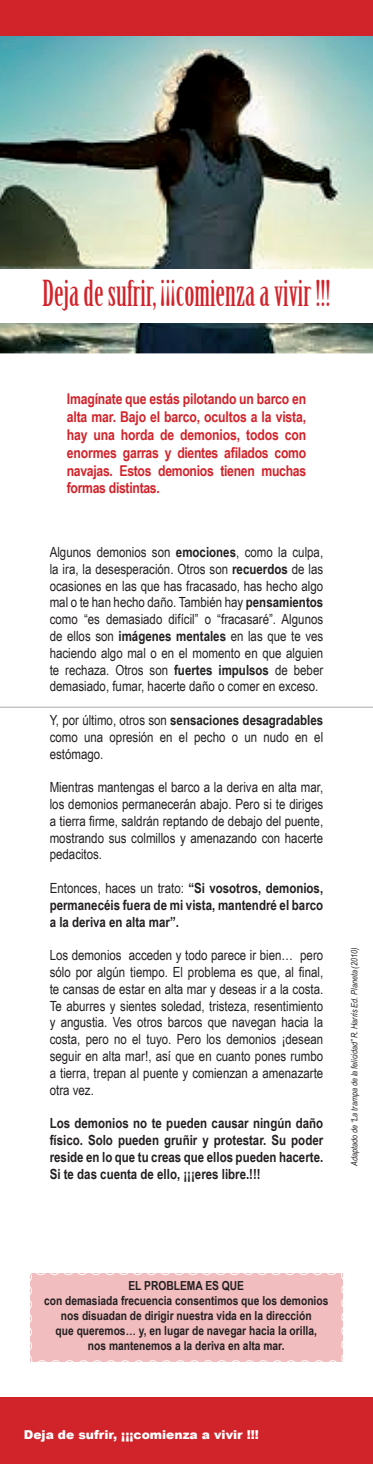
<style>
.page{position:relative;width:373px;height:1464px;background:#fff}
.page>*{position:absolute;margin:0;border:0;box-sizing:border-box;transform-origin:0 0}
.t1{font:35px "Birch Std";color:#d1232a}
.t2{font:700 14.88px/17.8px "Arial Narrow";letter-spacing:-.02em;color:#d1232a;text-align:justify}
.t3{font:14px/16.8px "Arial Narrow";color:#231f20;text-align:justify}
.t4{font:700 14px/16.8px "Arial Narrow";color:#231f20;text-align:justify}
.t5{font:700 12.42px "Arial Narrow";color:#231f20}
.t6{font:900 12.25px "Arial";color:#fff}
.t7{font:italic 8.75px "Arial Narrow";color:#231f20}
.s1{font-weight:700}
.s2{font-weight:400}
</style>
<div class="page">
<div style="left:0;top:0;width:372px;height:289px;background:#d1232a"></div>
<img style="left:0;top:37px;width:372px;height:316px">
<div style="left:30px;top:1273px;width:313px;height:89px;background:#f1bdbf"></div>
<div style="left:0;top:269px;width:372px;height:54px;background:#fff"></div>
<div style="left:0;top:1396px;width:372px;height:67px;background:#d1232a"></div>
<hr style="left:0;top:707px;width:372px;height:1px;background:#a8a9ad">
<p class="t1" style="left:42px;top:273px;width:289px">Deja de sufrir, ¡¡¡comienza a vivir !!!</p>
<p class="t2" style="left:67px;top:389px;width:240px">Imagínate que estás pilotando un barco en alta mar. Bajo el barco, ocultos a la vista, hay una horda de demonios, todos con enormes garras y dientes afilados como navajas. Estos demonios tienen muchas formas distintas.</p>
<p class="t3" style="left:50px;top:543px;width:274px">Algunos demonios son <span class="s1">emociones</span>, como la culpa, la ira, la desesperación. Otros son <span class="s1">recuerdos</span> de las ocasiones en las que has fracasado, has hecho algo mal o te han hecho daño. También hay <span class="s1">pensamientos </span>como “es demasiado difícil” o “fracasaré”. Algunos de ellos son <span class="s1">imágenes mentales</span> en las que te ves haciendo algo mal o en el momento en que alguien te rechaza. Otros son <span class="s1">fuertes impulsos</span> de beber demasiado, fumar, hacerte daño o comer en exceso.</p>
<p class="t3" style="left:50px;top:711px;width:274px">Y, por último, otros son <span class="s1">sensaciones desagradables </span>como una opresión en el pecho o un nudo en el estómago.</p>
<p class="t3" style="left:50px;top:778px;width:274px">Mientras mantengas el barco a la deriva en alta mar, los demonios permanecerán abajo. Pero si te diriges a tierra firme, saldrán reptando de debajo del puente, mostrando sus colmillos y amenazando con hacerte pedacitos.</p>
<p class="t4" style="left:50px;top:879px;width:274px"><span class="s2">Entonces, haces un trato:</span> “Si vosotros, demonios, permanecéis fuera de mi vista, mantendré el barco a la deriva en alta mar”.</p>
<p class="t3" style="left:50px;top:946px;width:274px">Los demonios acceden y todo parece ir bien… pero sólo por algún tiempo. El problema es que, al final, te cansas de estar en alta mar y deseas ir a la costa.<br>Te aburres y sientes soledad, tristeza, resentimiento y angustia. Ves otros barcos que navegan hacia la costa, pero no el tuyo. Pero los demonios ¡desean seguir en alta mar!, así que en cuanto pones rumbo a tierra, trepan al puente y comienzan a amenazarte otra vez.</p>
<p class="t4" style="left:50px;top:1114px;width:274px">Los demonios no te pueden causar ningún daño físico. Solo pueden gruñir y protestar. Su poder reside en lo que tu creas que ellos pueden hacerte.</p>
<p class="t4" style="left:50px;top:1164px;width:212px">Si te das cuenta de ello, ¡¡¡eres libre.!!!</p>
<p class="t7" style="left:349px;top:1165px;width:219px;rotate:-90deg">Adaptado de “La trampa de la felicidad” R. Harris Ed. Planeta (2010)</p>
<p class="t5" style="left:128px;top:1276px;width:117px">EL PROBLEMA ES QUE</p>
<p class="t5" style="left:44px;top:1291px;width:285px">con demasiada frecuencia consentimos que los demonios</p>
<p class="t5" style="left:61px;top:1306px;width:252px">nos disuadan de dirigir nuestra vida en la dirección</p>
<p class="t5" style="left:55px;top:1321px;width:262px">que queremos… y, en lugar de navegar hacia la orilla,</p>
<p class="t5" style="left:88px;top:1336px;width:198px">nos mantenemos a la deriva en alta mar.</p>
<p class="t6" style="left:24px;top:1425px;width:236px">Deja de sufrir, ¡¡¡comienza a vivir !!!</p>
</div>
